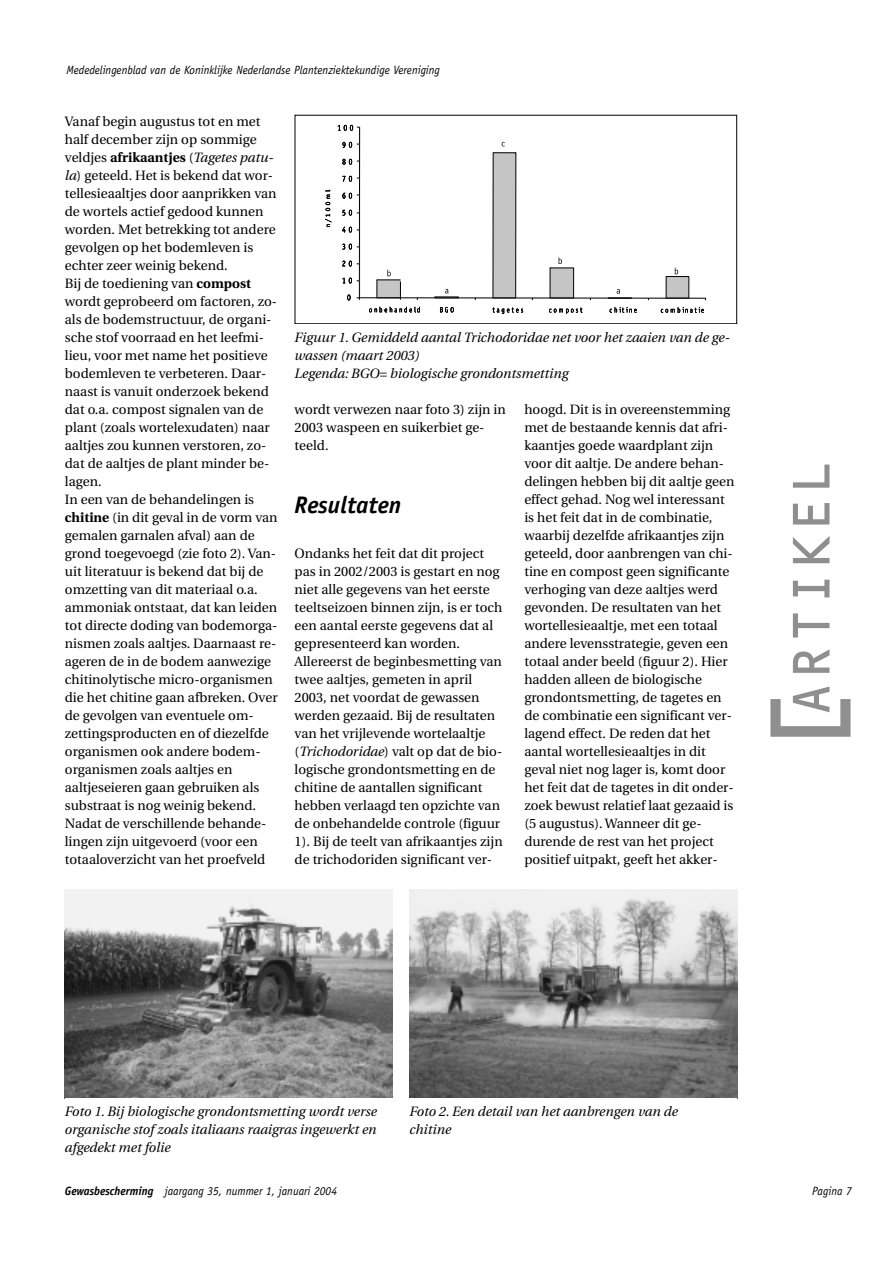
<style>
.page{position:relative;width:893px;height:1262px;background:#fff}
.page>*{position:absolute;margin:0;border:0;box-sizing:border-box;transform-origin:0 0}
.t1{font:108px "OCR C Regular";color:#8f8f8f;scale:.95 1}
.t2{font:54px "OCR C Regular";color:#8f8f8f;scale:.95 1}
.t3{font:italic 700 24px "Officina Sans";color:#000}
.t4{font:13.5px/18px "Utopia";color:#000}
.t5{font:italic 13.5px/18px "Utopia";color:#000}
.t6{font:italic 12px "Officina Sans";color:#000;scale:.95 1}
.s1{font-weight:700}
.s2{font-style:italic}
</style>
<div class="page">
<img style="left:65px;top:889px;width:327px;height:209px">
<img style="left:409px;top:889px;width:328px;height:209px">
<svg style="left:369px;top:307px;width:51px;height:5px"></svg>
<svg style="left:440px;top:307px;width:14px;height:5px"></svg>
<svg style="left:492px;top:307px;width:31px;height:7px"></svg>
<svg style="left:549px;top:307px;width:33px;height:7px"></svg>
<svg style="left:609px;top:307px;width:27px;height:6px"></svg>
<svg style="left:660px;top:307px;width:44px;height:6px"></svg>
<svg style="left:325px;top:189px;width:6px;height:38px"></svg>
<svg style="left:337px;top:125px;width:369px;height:175px"></svg>
<p class="t6" style="left:66px;top:65px;width:394px">Mededelingenblad van de Koninklijke Nederlandse Plantenziektekundige Vereniging</p>
<p class="t4" style="left:65px;top:114px;width:214px">Vanaf begin augustus tot en met half december zijn op sommige veldjes <span class="s1">afrikaantjes</span> (<span class="s2">Tagetes patu&shy;la</span>) geteeld. Het is bekend dat wor&shy;tellesieaaltjes door aanprikken van de wortels actief gedood kunnen worden. Met betrekking tot andere gevolgen op het bodemleven is echter zeer weinig bekend.<br>Bij de toediening van <span class="s1">compost </span>wordt geprobeerd om factoren, zo&shy;als de bodemstructuur, de organi&shy;sche stof voorraad en het leefmi&shy;lieu, voor met name het positieve bodemleven te verbeteren. Daar&shy;naast is vanuit onderzoek bekend dat o.a. compost signalen van de plant (zoals wortelexudaten) naar aaltjes zou kunnen verstoren, zo&shy;dat de aaltjes de plant minder be&shy;lagen.<br>In een van de behandelingen is <span class="s1">chitine</span> (in dit geval in de vorm van gemalen garnalen afval) aan de grond toegevoegd (zie foto 2). Van&shy;uit literatuur is bekend dat bij de omzetting van dit materiaal o.a. ammoniak ontstaat, dat kan leiden tot directe doding van bodemorga&shy;nismen zoals aaltjes. Daarnaast re&shy;ageren de in de bodem aanwezige chitinolytische micro-organismen die het chitine gaan afbreken. Over de gevolgen van eventuele om&shy;zettingsproducten en of diezelfde organismen ook andere bodem&shy;organismen zoals aaltjes en aaltjeseieren gaan gebruiken als substraat is nog weinig bekend.<br>Nadat de verschillende behande&shy;lingen zijn uitgevoerd (voor een totaaloverzicht van het proefveld</p>
<p class="t5" style="left:294px;top:330px;width:437px">Figuur 1. Gemiddeld aantal Trichodoridae net voor het zaaien van de ge&shy;wassen (maart 2003)<br>Legenda: BGO= biologische grondontsmetting</p>
<p class="t4" style="left:294px;top:402px;width:213px">wordt verwezen naar foto 3) zijn in<br>2003 waspeen en suikerbiet ge&shy;teeld.</p>
<h3 class="t3" style="left:294px;top:496px;width:108px">Resultaten</h3>
<p class="t4" style="left:294px;top:546px;width:209px">Ondanks het feit dat dit project pas in 2002/2003 is gestart en nog niet alle gegevens van het eerste teeltseizoen binnen zijn, is er toch een aantal eerste gegevens dat al gepresenteerd kan worden.<br>Allereerst de beginbesmetting van twee aaltjes, gemeten in april 2003, net voordat de gewassen werden gezaaid. Bij de resultaten van het vrijlevende wortelaaltje (<span class="s2">Trichodoridae</span>) valt op dat de bio&shy;logische grondontsmetting en de chitine de aantallen significant hebben verlaagd ten opzichte van de onbehandelde controle (figuur 1). Bij de teelt van afrikaantjes zijn de trichodoriden significant ver-</p>
<p class="t4" style="left:524px;top:402px;width:212px">hoogd. Dit is in overeenstemming met de bestaande kennis dat afri&shy;kaantjes goede waardplant zijn voor dit aaltje. De andere behan&shy;delingen hebben bij dit aaltje geen effect gehad. Nog wel interessant is het feit dat in de combinatie, waarbij dezelfde afrikaantjes zijn geteeld, door aanbrengen van chi&shy;tine en compost geen significante verhoging van deze aaltjes werd gevonden. De resultaten van het wortellesieaaltje, met een totaal andere levensstrategie, geven een totaal ander beeld (figuur 2). Hier hadden alleen de biologische grondontsmetting, de tagetes en de combinatie een significant ver&shy;lagend effect. De reden dat het aantal wortellesieaaltjes in dit geval niet nog lager is, komt door het feit dat de tagetes in dit onder&shy;zoek bewust relatief laat gezaaid is (5 augustus). Wanneer dit ge&shy;durende de rest van het project positief uitpakt, geeft het akker-</p>
<h2 class="t2" style="left:792px;top:718px;width:274px;rotate:-90deg">ARTIKEL</h2>
<h1 class="t1" style="left:776px;top:755px;width:79px;rotate:-90deg">[</h1>
<p class="t5" style="left:65px;top:1104px;width:313px;text-align:justify">Foto 1. Bij biologische grondontsmetting wordt verse organische stof zoals italiaans raaigras ingewerkt en afgedekt met folie</p>
<p class="t5" style="left:409px;top:1104px;width:270px">Foto 2. Een detail van het aanbrengen van de chitine</p>
<p class="t6" style="left:65px;top:1186px;width:288px"><span class="s1">Gewasbescherming</span> jaargang 35, nummer 1, januari 2004</p>
<p class="t6" style="left:812px;top:1186px;width:43px">Pagina 7</p>
</div>
